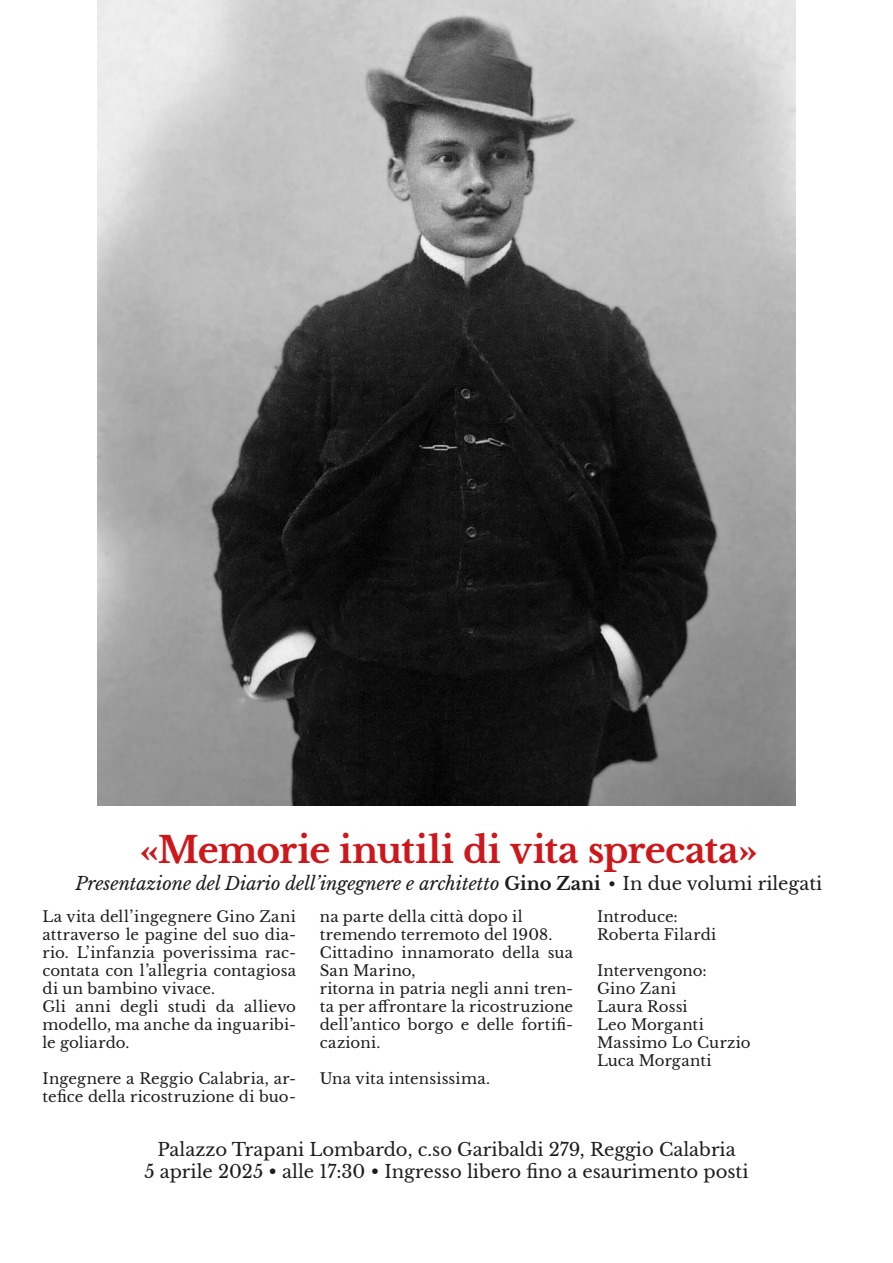
<style>
.page{position:relative;width:893px;height:1263px;background:#fff}
.page>*{position:absolute;margin:0;border:0;box-sizing:border-box;transform-origin:0 0}
.t1{font:700 36px "Libre Baskerville";letter-spacing:-.02em;color:#cd171a}
.t2{font:18px "Libre Baskerville";color:#1d1d1b}
.t3{font:italic 18px "Libre Baskerville";color:#1d1d1b}
.t4{font:15px/18px "Libre Baskerville";letter-spacing:.005em;color:#1d1d1b;text-align:justify}
.s1{font-weight:700;font-style:normal}
.s2{font-family:"Franklin Gothic";font-weight:500}
.s3{font-style:normal}
</style>
<div class="page">
<img style="left:97px;top:0;width:699px;height:806px">
<p class="t1" style="left:140px;top:828px;width:620px">«Memorie inutili di vita sprecata»</p>
<p class="t3" style="left:75px;top:872px;width:748px">Presentazione del Diario dell’ingegnere e architetto <span class="s1">Gino Zani</span> <span class="s2">•</span> <span class="s3">In due volumi rilegati</span></p>
<p class="t4" style="left:43px;top:907px;width:255px">La vita dell’ingegnere Gino Zani attraverso le pagine del suo dia&shy;rio. L’infanzia poverissima rac&shy;contata con l’allegria contagiosa di un bambino vivace.</p>
<p class="t4" style="left:43px;top:997px;width:255px">Gli anni degli studi da allievo modello, ma anche da inguaribi&shy;le goliardo.</p>
<p class="t4" style="left:43px;top:1069px;width:255px">Ingegnere a Reggio Calabria, ar&shy;tefice della ricostruzione di buo-</p>
<p class="t4" style="left:320px;top:907px;width:205px">na parte della città dopo il</p>
<p class="t4" style="left:320px;top:925px;width:234px">tremendo terremoto del 1908.</p>
<p class="t4" style="left:320px;top:943px;width:255px">Cittadino innamorato della sua<br>San Marino,</p>
<p class="t4" style="left:320px;top:979px;width:255px">ritorna in patria negli anni tren&shy;ta per affrontare la ricostruzione dell’antico borgo e delle fortifi&shy;cazioni.</p>
<p class="t4" style="left:320px;top:1069px;width:172px">Una vita intensissima.</p>
<p class="t4" style="left:597px;top:907px;width:82px">Introduce:</p>
<p class="t4" style="left:597px;top:925px;width:121px">Roberta Filardi</p>
<p class="t4" style="left:597px;top:961px;width:111px">Intervengono:</p>
<p class="t4" style="left:597px;top:979px;width:81px">Gino Zani</p>
<p class="t4" style="left:597px;top:997px;width:92px">Laura Rossi</p>
<p class="t4" style="left:597px;top:1015px;width:108px">Leo Morganti</p>
<p class="t4" style="left:597px;top:1033px;width:155px">Massimo Lo Curzio</p>
<p class="t4" style="left:597px;top:1051px;width:116px">Luca Morganti</p>
<p class="t2" style="left:157px;top:1139px;width:580px">Palazzo Trapani Lombardo, c.so Garibaldi 279, Reggio Calabria</p>
<p class="t2" style="left:144px;top:1160px;width:606px">5 aprile 2025 • alle 17:30 • Ingresso libero fino a esaurimento posti</p>
</div>
